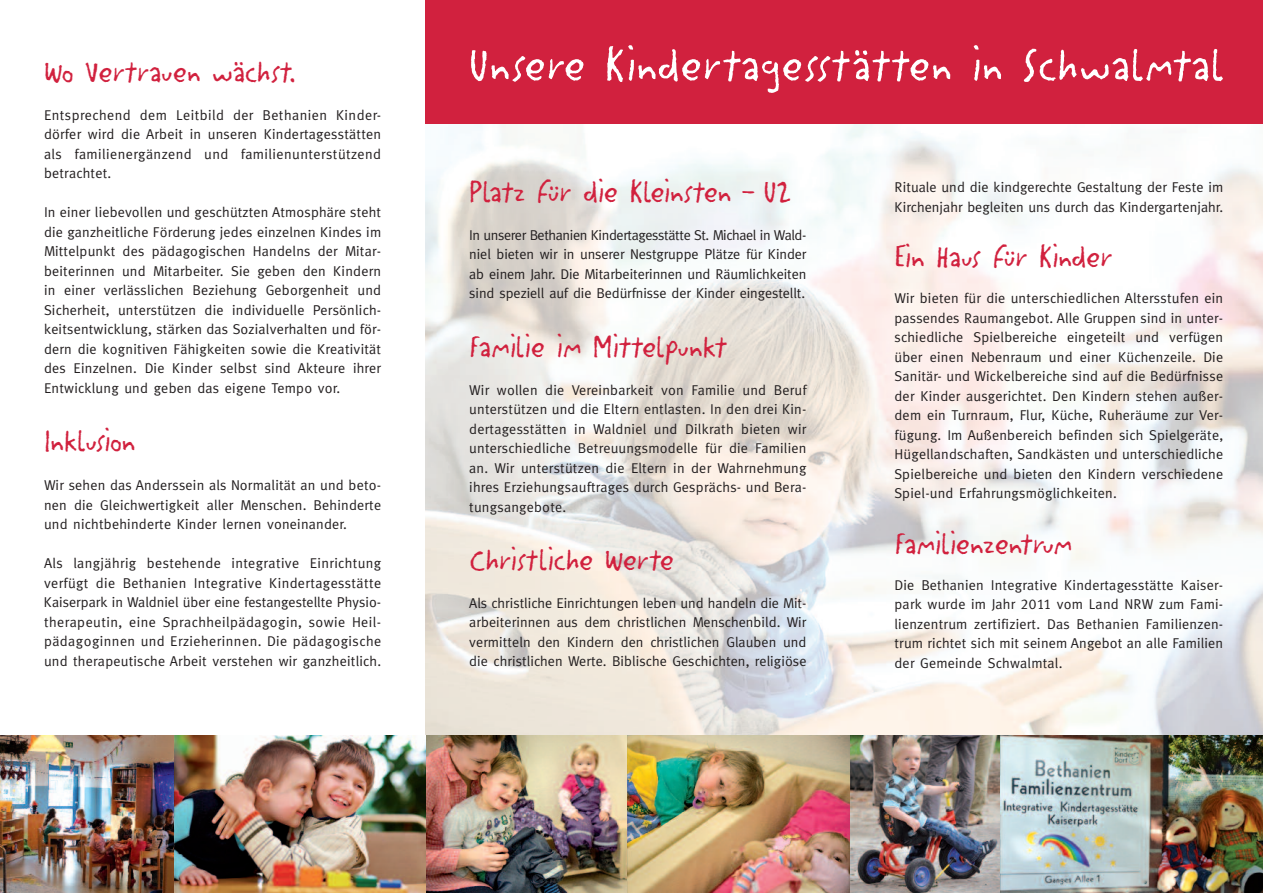
<style>
.page{position:relative;width:1263px;height:893px;background:#fff}
.page>*{position:absolute;margin:0;border:0;box-sizing:border-box;transform-origin:0 0}
.t1{font:52.05px "Litterbox ICG";color:#fff}
.t2{font:34.5px "Litterbox ICG";letter-spacing:-.02em;color:#d1213e}
.t3{font:14.25px/19.5px "Meta";letter-spacing:.015em;color:#231f20;text-align:justify}
.s1{font-family:"Meta Caps"}
</style>
<div class="page">
<img style="left:0;top:736px;width:174px;height:157px">
<img style="left:425px;top:123px;width:838px;height:613px">
<img style="left:174px;top:736px;width:453px;height:157px">
<div style="left:425px;top:0;width:838px;height:123px;background:#d1213e"></div>
<img style="left:627px;top:736px;width:373px;height:157px">
<img style="left:1000px;top:736px;width:263px;height:157px">
<h2 class="t2" style="left:44px;top:62px;width:253px">Wo Vertrauen wächst.</h2>
<p class="t3" style="left:44px;top:105px;width:339px">Entsprechend dem Leitbild der Bethanien Kinder&shy;dörfer wird die Arbeit in unseren Kindertagesstätten als familienergänzend und familienunterstützend betrachtet.</p>
<p class="t3" style="left:44px;top:203px;width:339px">In einer liebevollen und geschützten Atmosphäre steht die ganzheitliche Förderung jedes einzelnen Kindes im Mittelpunkt des pädagogischen Handelns der Mitar&shy;beiterinnen und Mitarbeiter. Sie geben den Kindern in einer verlässlichen Beziehung Geborgenheit und Sicherheit, unterstützen die individuelle Persönlich&shy;keitsentwicklung, stärken das Sozialverhalten und för&shy;dern die kognitiven Fähigkeiten sowie die Kreativität des Einzelnen. Die Kinder selbst sind Akteure ihrer Entwicklung und geben das eigene Tempo vor.</p>
<h2 class="t2" style="left:44px;top:431px;width:93px">Inklusion</h2>
<p class="t3" style="left:44px;top:476px;width:339px">Wir sehen das Anderssein als Normalität an und beto&shy;nen die Gleichwertigkeit aller Menschen. Behinderte und nichtbehinderte Kinder lernen voneinander.</p>
<p class="t3" style="left:44px;top:554px;width:339px">Als langjährig bestehende integrative Einrichtung verfügt die Bethanien Integrative Kindertagesstätte Kaiserpark in Waldniel über eine festangestellte Physio&shy;therapeutin, eine Sprachheilpädagogin, sowie Heil&shy;pädagoginnen und Erzieherinnen. Die pädagogische und therapeutische Arbeit verstehen wir ganzheitlich.</p>
<h1 class="t1" style="left:468px;top:49px;width:757px">Unsere Kindertagesstätten in Schwalmtal</h1>
<h2 class="t2" style="left:469px;top:182px;width:324px">Platz für die Kleinsten - U2</h2>
<p class="t3" style="left:469px;top:225px;width:339px">In unserer Bethanien Kindertagesstätte St. Michael in Wald&shy;niel bieten wir in unserer Nestgruppe Plätze für Kinder ab einem Jahr. Die Mitarbeiterinnen und Räumlichkeiten sind speziell auf die Bedürfnisse der Kinder eingestellt.</p>
<h2 class="t2" style="left:469px;top:336px;width:260px">Familie im Mittelpunkt</h2>
<p class="t3" style="left:469px;top:380px;width:339px">Wir wollen die Vereinbarkeit von Familie und Beruf unterstützen und die Eltern entlasten. In den drei Kin&shy;dertagesstätten in Waldniel und Dilkrath bieten wir unterschiedliche Betreuungsmodelle für die Familien an. Wir unterstützen die Eltern in der Wahrnehmung ihres Erziehungsauftrages durch Gesprächs- und Bera&shy;tungsangebote.</p>
<h2 class="t2" style="left:469px;top:549px;width:207px">Christliche Werte</h2>
<p class="t3" style="left:469px;top:593px;width:339px">Als christliche Einrichtungen leben und handeln die Mit&shy;arbeiterinnen aus dem christlichen Menschenbild. Wir vermitteln den Kindern den christlichen Glauben und die christlichen Werte. Biblische Geschichten, religiöse</p>
<p class="t3" style="left:894px;top:177px;width:330px">Rituale und die kindgerechte Gestaltung der Feste im<br>Kirchenjahr begleiten uns durch das Kindergartenjahr.</p>
<h2 class="t2" style="left:894px;top:246px;width:220px">Ein Haus für Kinder</h2>
<p class="t3" style="left:894px;top:288px;width:330px">Wir bieten für die unterschiedlichen Altersstufen ein passendes Raumangebot. Alle Gruppen sind in unter&shy;schiedliche Spielbereiche eingeteilt und verfügen über einen Nebenraum und einer Küchenzeile. Die Sanitär- und Wickelbereiche sind auf die Bedürfnisse der Kinder ausgerichtet. Den Kindern stehen außer&shy;dem ein Turnraum, Flur, Küche, Ruheräume zur Ver&shy;fügung. Im Außenbereich befinden sich Spielgeräte, Hügellandschaften, Sandkästen und unterschiedliche Spielbereiche und bieten den Kindern verschiedene Spiel-und Erfahrungsmöglichkeiten.</p>
<h2 class="t2" style="left:894px;top:533px;width:179px">Familienzentrum</h2>
<p class="t3" style="left:894px;top:575px;width:330px">Die Bethanien Integrative Kindertagesstätte Kaiser&shy;park wurde im Jahr <span class="s1">2011</span> vom Land NRW zum Fami&shy;lienzentrum zertifiziert. Das Bethanien Familienzen&shy;trum richtet sich mit seinem Angebot an alle Familien der Gemeinde Schwalmtal.</p>
</div>
